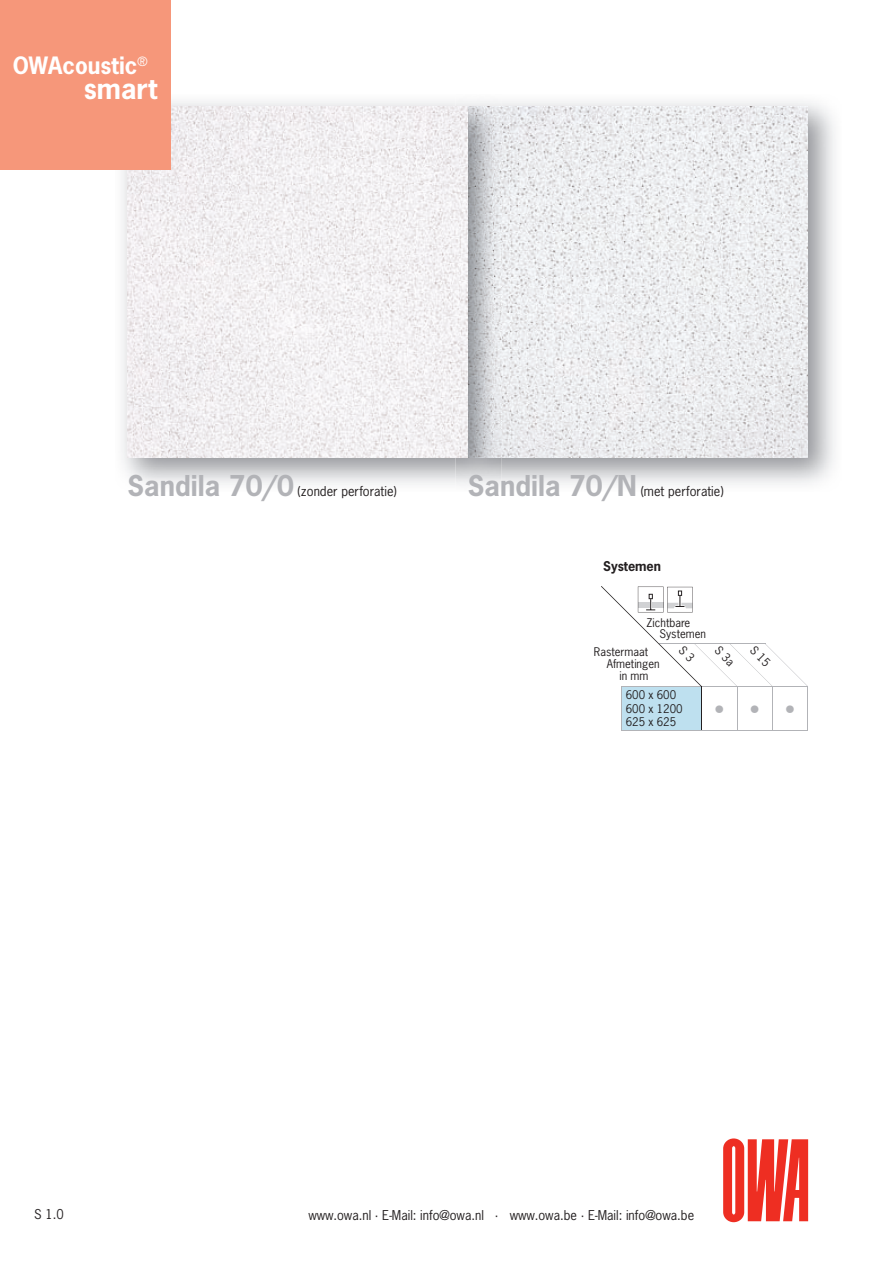
<style>
.page{position:relative;width:893px;height:1263px;background:#fff}
.page>*{position:absolute;margin:0;border:0;box-sizing:border-box;transform-origin:0 0}
.t1{font:700 27px "News Gothic";color:#fff}
.t2{font:700 22.5px "News Gothic";color:#fff}
.t3{font:700 20.25px "News Gothic";color:#b2b3b7}
.t4{font:12.75px "News Gothic";color:#231f20}
.t5{font:700 12.75px "News Gothic";letter-spacing:-.005em;color:#231f20}
.t6{font:11.25px/13.5px "News Gothic";color:#231f20}
.s1{font-weight:700;font-size:27px;color:#b2b3b7}
</style>
<div class="page">
<img style="left:501px;top:101px;width:334px;height:384px">
<img style="left:501px;top:106px;width:307px;height:351px">
<img style="left:122px;top:94px;width:333px;height:391px">
<img style="left:455px;top:101px;width:46px;height:384px">
<svg style="left:128px;top:106px;width:340px;height:351px;fill:#f1eff1"></svg>
<svg style="left:723px;top:1138px;width:85px;height:84px"></svg>
<div style="left:0;top:0;width:170px;height:170px;background:#f6977a"></div>
<div style="left:621px;top:686px;width:81px;height:44px;background:#bee0ef"></div>
<hr style="left:621px;top:687px;width:1px;height:43px;background:#b2b3b7">
<hr style="left:772px;top:687px;width:1px;height:43px;background:#b2b3b7">
<hr style="left:807px;top:687px;width:1px;height:43px;background:#b2b3b7">
<hr style="left:621px;top:730px;width:81px;height:1px;background:#b2b3b7">
<hr style="left:737px;top:730px;width:35px;height:1px;background:#b2b3b7">
<hr style="left:772px;top:730px;width:36px;height:1px;background:#b2b3b7">
<hr style="left:737px;top:687px;width:1px;height:43px;background:#b2b3b7">
<hr style="left:702px;top:730px;width:35px;height:1px;background:#b2b3b7">
<hr style="left:701px;top:687px;width:1px;height:43px;background:#231f20">
<svg style="left:601px;top:586px;width:207px;height:101px"></svg>
<h2 class="t2" style="left:13px;top:51px;width:136px">OWAcoustic<sup>®</sup></h2>
<h1 class="t1" style="left:84px;top:71px;width:75px">smart</h1>
<p class="t4" style="left:128px;top:483px;width:271px"><span class="s1">Sandila 70/0</span> (zonder perforatie)</p>
<p class="t4" style="left:468px;top:483px;width:257px"><span class="s1">Sandila 70/N</span> (met perforatie)</p>
<p class="t5" style="left:603px;top:558px;width:59px">Systemen</p>
<p class="t6" style="left:659px;top:617px;width:48px;line-height:11.2px;text-indent:-13px">Zichtbare<br>Systemen</p>
<p class="t6" style="left:594px;top:645px;width:56px">Rastermaat</p>
<p class="t6" style="left:607px;top:657px;width:54px">Afmetingen</p>
<p class="t6" style="left:619px;top:669px;width:30px">in mm</p>
<p class="t6" style="left:626px;top:688px;width:58px">600 x 600<br>600 x 1200<br>625 x 625</p>
<h3 class="t3" style="left:715px;top:695px;width:46px">• •</h3>
<h3 class="t3" style="left:785px;top:695px;width:11px">•</h3>
<p class="t4" style="left:34px;top:1206px;width:31px">S 1.0</p>
<p class="t4" style="left:308px;top:1207px;width:387px">www.owa.nl · E-Mail: info@owa.nl · www.owa.be · E-Mail: info@owa.be</p>
</div>
